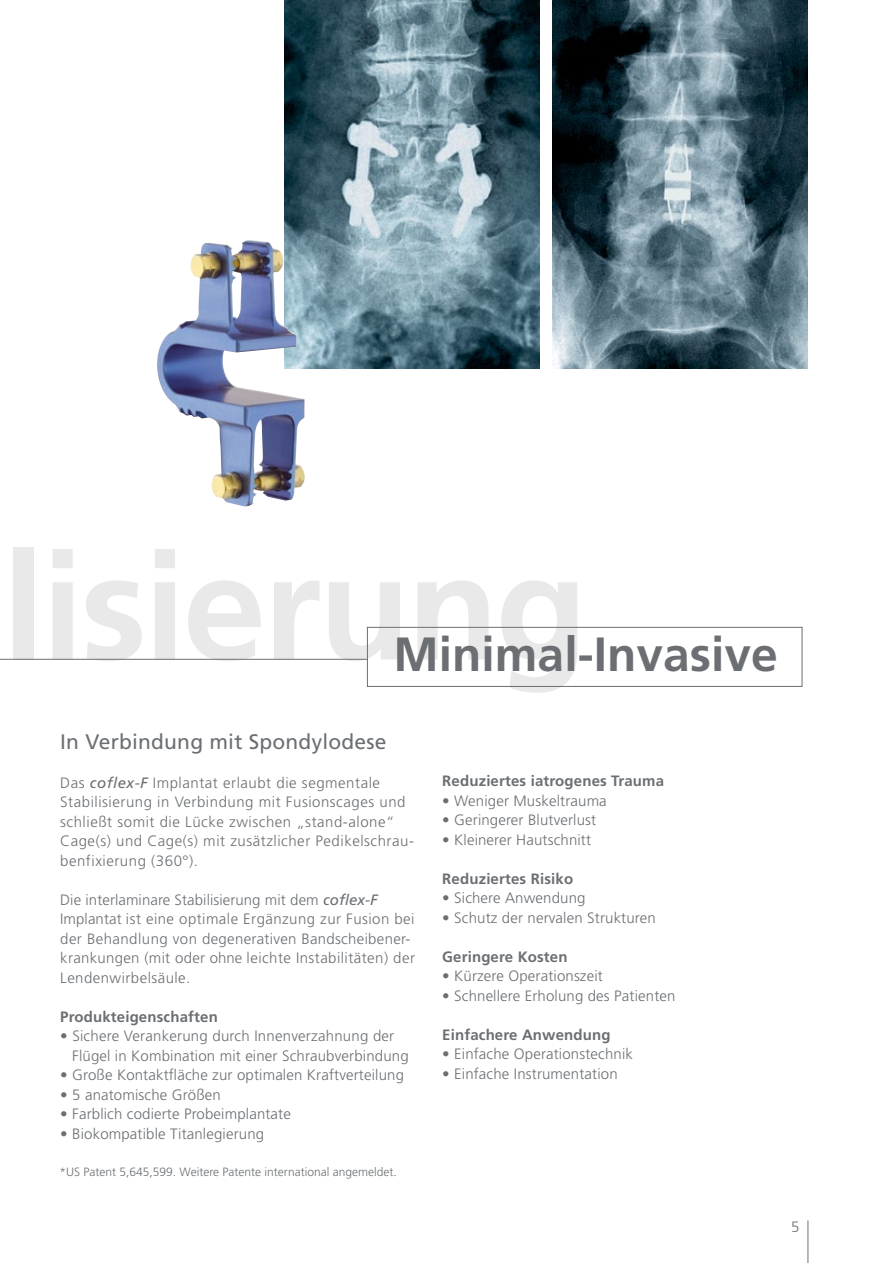
<style>
.page{position:relative;width:893px;height:1263px;background:#fff}
.page>*{position:absolute;margin:0;border:0;box-sizing:border-box;transform-origin:0 0}
.t1{font:700 150px "Frutiger";letter-spacing:-.02em;color:#e9e9ea}
.t2{font:700 48px "Frutiger";color:#6b6f73}
.t3{font:21px "Frutiger";letter-spacing:.01em;color:#6b6f73}
.t4{font:300 15px/19.5px "Frutiger";letter-spacing:.01em;color:#6b6f73}
.t5{font:300 15px/19.5px "Frutiger";letter-spacing:.035em;color:#6b6f73}
.t6{font:700 15px "Frutiger";letter-spacing:.01em;color:#6b6f73}
.t7{font:300 12px "Frutiger";color:#6b6f73}
.s1{font-weight:400;font-style:italic}
</style>
<div class="page">
<hr style="left:808px;top:1220px;width:1px;height:43px;background:#6b6f73">
<div style="left:367px;top:627px;width:435px;height:60px;border:1px solid #6b6f73"></div>
<hr style="left:0;top:659px;width:367px;height:1px;background:#6b6f73">
<img style="left:553px;top:0;width:255px;height:369px">
<img style="left:284px;top:0;width:256px;height:369px">
<img style="left:157px;top:240px;width:133px;height:266px">
<h1 class="t1" style="left:3px;top:519px;width:586px">lisierung</h1>
<h2 class="t2" style="left:394px;top:626px;width:386px">Minimal-Invasive</h2>
<h3 class="t3" style="left:60px;top:729px;width:328px">In Verbindung mit Spondylodese</h3>
<p class="t5" style="left:60px;top:773px;width:355px">Das <span class="s1">coflex-F</span> Implantat erlaubt die segmentale Stabilisierung in Verbindung mit Fusionscages und schließt somit die Lücke zwischen „stand-alone“ Cage(s) und Cage(s) mit zusätzlicher Pedikelschrau&shy;benfixierung (360°).</p>
<p class="t4" style="left:60px;top:890px;width:356px">Die interlaminare Stabilisierung mit dem <span class="s1">coflex-F </span>Implantat ist eine optimale Ergänzung zur Fusion bei der Behandlung von degenerativen Bandscheibener&shy;krankungen (mit oder ohne leichte Instabilitäten) der Lendenwirbelsäule.</p>
<p class="t6" style="left:60px;top:1008px;width:159px">Produkteigenschaften</p>
<p class="t4" style="left:72px;top:1026px;width:338px;text-indent:-12px">• Sichere Verankerung durch Innenverzahnung der<br>Flügel in Kombination mit einer Schraubverbindung</p>
<p class="t4" style="left:60px;top:1065px;width:345px">• Große Kontaktfläche zur optimalen Kraftverteilung</p>
<p class="t4" style="left:60px;top:1085px;width:162px">• 5 anatomische Größen</p>
<p class="t4" style="left:60px;top:1104px;width:232px">• Farblich codierte Probeimplantate</p>
<p class="t4" style="left:60px;top:1124px;width:205px">• Biokompatible Titanlegierung</p>
<p class="t7" style="left:60px;top:1165px;width:339px">*US Patent 5,645,599. Weitere Patente international angemeldet.</p>
<p class="t6" style="left:442px;top:772px;width:223px">Reduziertes iatrogenes Trauma</p>
<p class="t4" style="left:442px;top:791px;width:166px">• Weniger Muskeltrauma</p>
<p class="t4" style="left:442px;top:810px;width:156px">• Geringerer Blutverlust</p>
<p class="t4" style="left:442px;top:830px;width:150px">• Kleinerer Hautschnitt</p>
<p class="t6" style="left:442px;top:870px;width:132px">Reduziertes Risiko</p>
<p class="t4" style="left:442px;top:888px;width:145px">• Sichere Anwendung</p>
<p class="t4" style="left:442px;top:908px;width:215px">• Schutz der nervalen Strukturen</p>
<p class="t6" style="left:442px;top:948px;width:127px">Geringere Kosten</p>
<p class="t4" style="left:442px;top:966px;width:162px">• Kürzere Operationszeit</p>
<p class="t4" style="left:442px;top:986px;width:235px">• Schnellere Erholung des Patienten</p>
<p class="t6" style="left:442px;top:1026px;width:170px">Einfachere Anwendung</p>
<p class="t4" style="left:442px;top:1044px;width:192px">• Einfache Operationstechnik</p>
<p class="t4" style="left:442px;top:1064px;width:177px">• Einfache Instrumentation</p>
<p class="t4" style="left:791px;top:1217px;width:10px">5</p>
</div>
